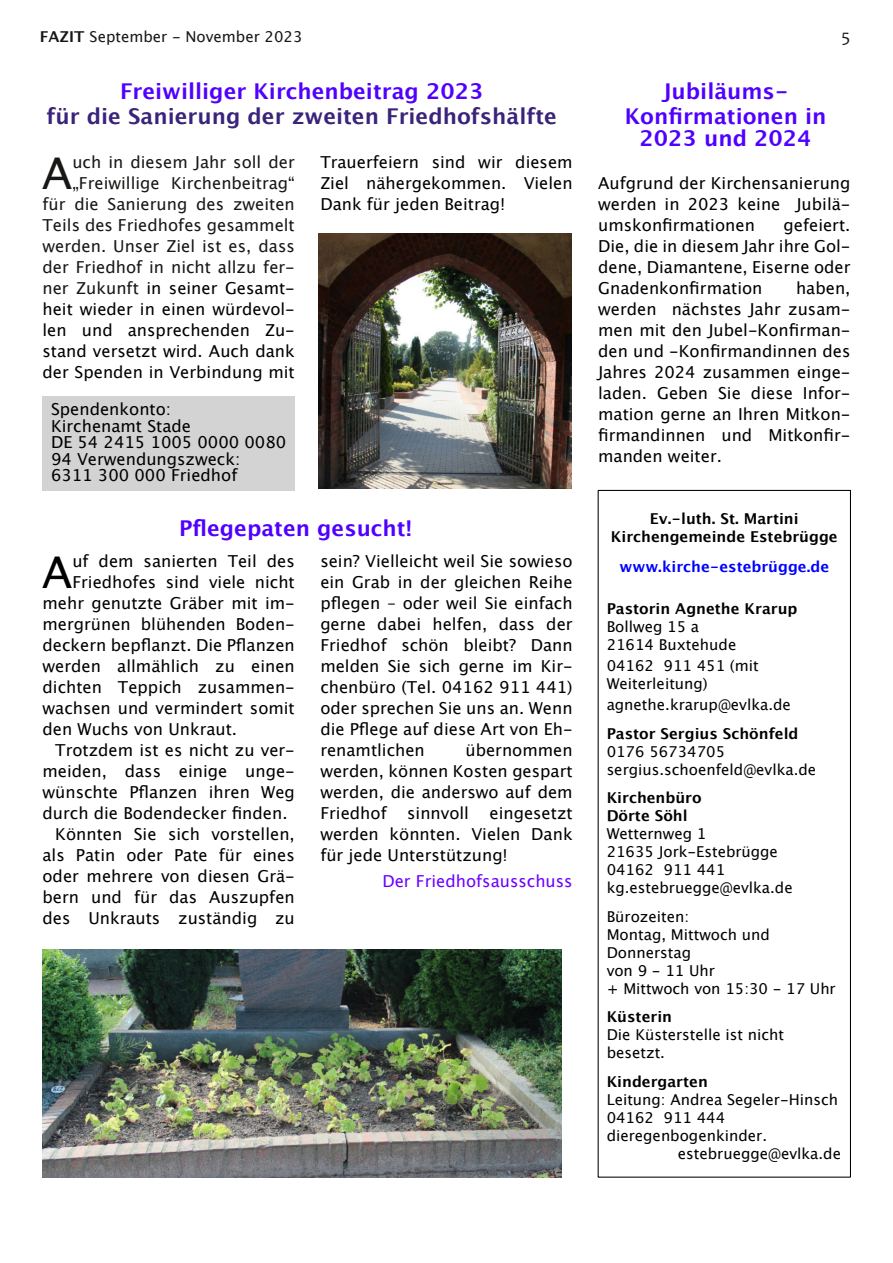
<style>
.page{position:relative;width:893px;height:1263px;background:#fff}
.page>*{position:absolute;margin:0;border:0;box-sizing:border-box;transform-origin:0 0}
.t1{font:43.8px "Lucida Grande";color:#181715}
.t2{font:43.8px "Lucida Grande";color:#000}
.t3{font:700 21.75px/24.8px "Lucida Grande";color:#5000ff;text-align:center}
.t4{font:700 21.75px "Lucida Grande";color:#3a237a}
.t5{font:18px "Candara";color:#181715}
.t6{font:16.5px/21px "Lucida Grande";color:#000;text-align:justify}
.t7{font:16.5px/21px "Lucida Grande";color:#181715;text-align:right}
.t8{font:16.5px "Lucida Grande";color:#6c00ff}
.t9{font:15px/18px "Lucida Grande";color:#000}
.t10{font:700 15px/18px "Lucida Grande";color:#000;text-align:center}
.t11{font:15px "Lucida Grande";color:#181715}
.t12{font:700 15px "Lucida Grande";color:#00f}
.s1{font-weight:700}
.s2{color:#000}
</style>
<div class="page">
<div style="left:598px;top:490px;width:253px;height:688px;border:1px solid #000"></div>
<div style="left:42px;top:396px;width:253px;height:95px;background:#d3d3d3"></div>
<img style="left:319px;top:233px;width:252px;height:256px">
<img style="left:43px;top:949px;width:519px;height:228px">
<p class="t11" style="left:40px;top:30px;width:264px"><span class="s1">FAZIT</span> September - November 2023</p>
<p class="t5" style="left:842px;top:29px;width:10px">5</p>
<h2 class="t3" style="left:120px;top:80px;width:365px">Freiwilliger Kirchenbeitrag 2023</h2>
<h2 class="t4" style="left:46px;top:107px;width:512px">für die Sanierung der zweiten Friedhofshälfte</h2>
<p class="t7" style="left:43px;top:153px;width:254px">uch in diesem Jahr soll der „Freiwillige Kirchenbeitrag“<br>für die Sanierung des zweiten<br>Teils des Friedhofes gesammelt werden. Unser Ziel ist es, dass der Friedhof in nicht allzu fer&shy;ner Zukunft <span class="s2">in seiner Gesamt&shy;heit wieder in einen würdevol&shy;len und ansprechenden Zu&shy;stand versetzt wird. Auch dank der Spenden in Verbindung mit</span></p>
<p class="t6" style="left:320px;top:153px;width:254px">Trauerfeiern sind wir diesem Ziel nähergekommen. Vielen Dank für jeden Beitrag!</p>
<p class="t6" style="left:51px;top:402px;width:237px;line-height:16.5px;text-align:left">Spendenkonto:<br>Kirchenamt Stade<br>DE 54 2415 1005 0000 0080<br>94 Verwendungszweck:<br>6311 300 000 Friedhof</p>
<h1 class="t1" style="left:42px;top:155px;width:32px">A</h1>
<h2 class="t3" style="left:179px;top:518px;width:235px">Pflegepaten gesucht!</h2>
<h1 class="t2" style="left:42px;top:554px;width:32px">A</h1>
<p class="t6" style="left:72px;top:552px;width:224px">uf dem sanierten Teil des</p>
<p class="t6" style="left:72px;top:573px;width:224px">Friedhofes sind viele nicht</p>
<p class="t6" style="left:43px;top:594px;width:254px">mehr genutzte Gräber mit im-</p>
<p class="t6" style="left:43px;top:615px;width:254px">mergrünen blühenden Boden-</p>
<p class="t6" style="left:43px;top:636px;width:254px">deckern bepflanzt. Die Pflanzen</p>
<p class="t6" style="left:43px;top:657px;width:254px">werden allmählich zu einen</p>
<p class="t6" style="left:43px;top:678px;width:254px">dichten Teppich zusammen-</p>
<p class="t6" style="left:43px;top:699px;width:254px">wachsen und vermindert somit</p>
<p class="t6" style="left:43px;top:720px;width:196px">den Wuchs von Unkraut.</p>
<p class="t6" style="left:55px;top:741px;width:241px">Trotzdem ist es nicht zu ver-</p>
<p class="t6" style="left:43px;top:762px;width:254px">meiden, dass einige unge-</p>
<p class="t6" style="left:43px;top:783px;width:254px">wünschte Pflanzen ihren Weg</p>
<p class="t6" style="left:43px;top:804px;width:247px">durch die Bodendecker finden.</p>
<p class="t6" style="left:55px;top:825px;width:241px">Könnten Sie sich vorstellen,</p>
<p class="t6" style="left:43px;top:846px;width:254px">als Patin oder Pate für eines</p>
<p class="t6" style="left:43px;top:867px;width:254px">oder mehrere von diesen Grä-</p>
<p class="t6" style="left:43px;top:888px;width:254px">bern und für das Auszupfen</p>
<p class="t6" style="left:43px;top:909px;width:254px">des Unkrauts zuständig zu</p>
<p class="t6" style="left:320px;top:552px;width:254px">sein? Vielleicht weil Sie sowieso ein Grab in der gleichen Reihe pflegen – oder weil Sie einfach gerne dabei helfen, dass der Friedhof schön bleibt? Dann melden Sie sich gerne im Kir&shy;chenbüro (Tel. 04162 911 441) oder sprechen Sie uns an. Wenn die Pflege auf diese Art von Eh&shy;renamtlichen</p>
<p class="t6" style="left:320px;top:741px;width:254px;text-indent:145px">übernommen werden, können Kosten gespart werden, die anderswo auf dem Friedhof sinnvoll eingesetzt werden könnten. Vielen Dank für jede Unterstützung!</p>
<p class="t8" style="left:382px;top:874px;width:192px">Der Friedhofsausschuss</p>
<h2 class="t3" style="left:625px;top:80px;width:203px">Jubiläums-<br>Konfirmationen in</h2>
<h2 class="t3" style="left:639px;top:127px;width:174px">2023 und 2024</h2>
<p class="t6" style="left:598px;top:174px;width:254px">Aufgrund der Kirchensanierung werden in 2023 keine Jubilä&shy;umskonfirmationen</p>
<p class="t6" style="left:598px;top:216px;width:254px;text-indent:185px">gefeiert.<br>Die, die in diesem Jahr ihre Gol&shy;dene, Diamantene, Eiserne oder Gnadenkonfirmation</p>
<p class="t6" style="left:598px;top:279px;width:254px;text-indent:198px">haben, werden nächstes Jahr zusam&shy;men mit den Jubel-Konfirman&shy;den und -Konfirmandinnen des Jahres 2024 zusammen einge&shy;laden. Geben Sie diese Infor&shy;mation gerne an Ihren Mitkon&shy;firmandinnen und Mitkonfir&shy;manden weiter.</p>
<p class="t10" style="left:611px;top:511px;width:228px">Ev.-luth. St. Martini<br>Kirchengemeinde Estebrügge</p>
<p class="t12" style="left:619px;top:560px;width:211px">www.kirche-estebrügge.de</p>
<p class="t10" style="left:607px;top:601px;width:192px">Pastorin Agnethe Krarup</p>
<p class="t9" style="left:607px;top:619px;width:131px">Bollweg 15 a<br>21614 Buxtehude</p>
<p class="t9" style="left:607px;top:658px;width:154px">04162 911 451 (mit<br>Weiterleitung)</p>
<p class="t9" style="left:607px;top:697px;width:186px">agnethe.krarup@evlka.de</p>
<p class="t10" style="left:607px;top:725px;width:193px">Pastor Sergius Schönfeld</p>
<p class="t9" style="left:607px;top:743px;width:211px">0176 56734705 sergius.schoenfeld@evlka.de</p>
<p class="t10" style="left:607px;top:790px;width:97px;text-align:left">Kirchenbüro<br>Dörte Söhl</p>
<p class="t9" style="left:607px;top:826px;width:188px">Wetternweg 1<br>21635 Jork-Estebrügge<br>04162 911 441 kg.estebruegge@evlka.de</p>
<p class="t9" style="left:607px;top:908px;width:231px">Bürozeiten:<br>Montag, Mittwoch und<br>Donnerstag<br>von 9 - 11 Uhr<br>+ Mittwoch von 15:30 - 17 Uhr</p>
<p class="t10" style="left:607px;top:1009px;width:67px">Küsterin</p>
<p class="t9" style="left:607px;top:1027px;width:179px">Die Küsterstelle ist nicht besetzt.</p>
<p class="t10" style="left:607px;top:1073px;width:103px">Kindergarten</p>
<p class="t9" style="left:607px;top:1091px;width:233px">Leitung: Andrea Segeler-Hinsch</p>
<p class="t9" style="left:607px;top:1109px;width:120px">04162 911 444</p>
<p class="t9" style="left:607px;top:1127px;width:162px">dieregenbogenkinder.</p>
<p class="t9" style="left:678px;top:1145px;width:165px">estebruegge@evlka.de</p>
</div>
